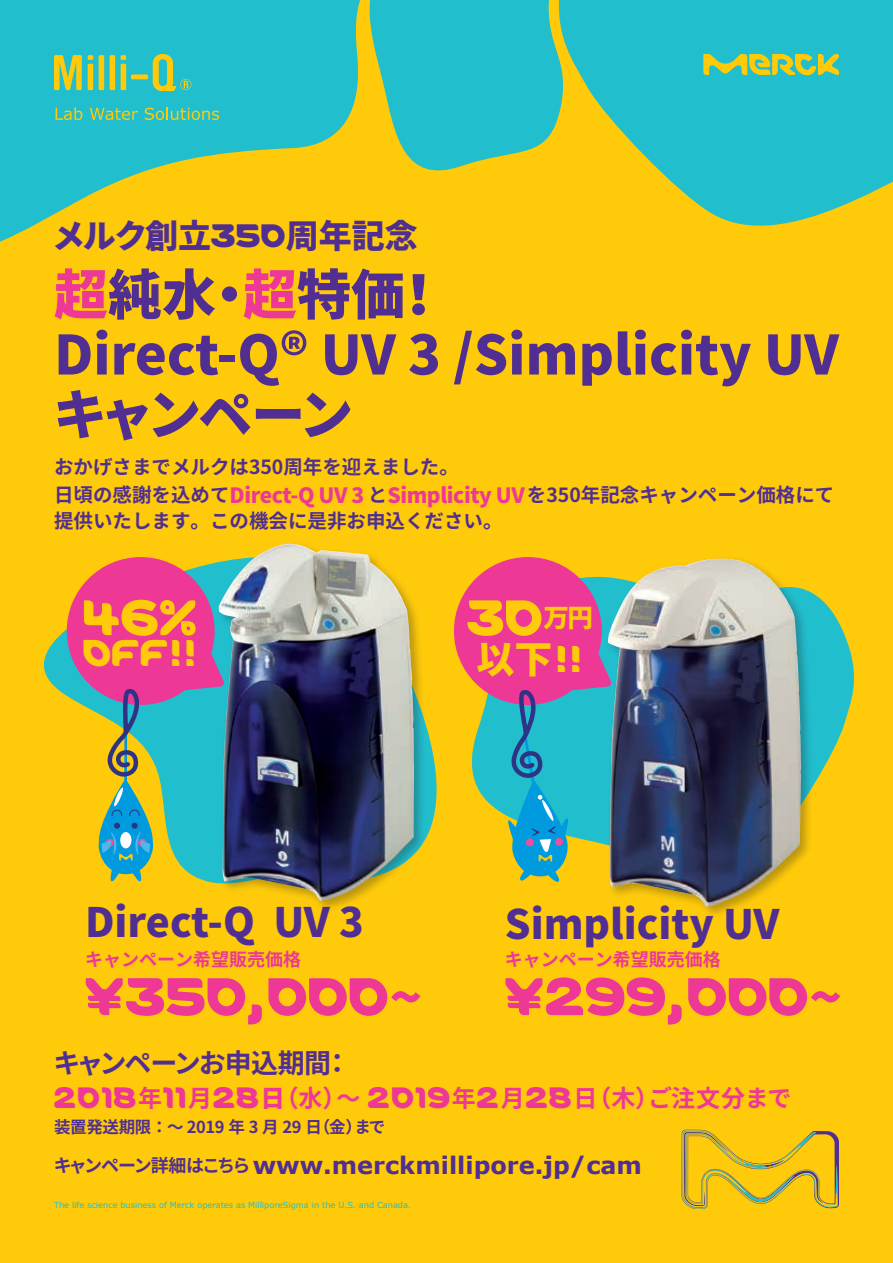
<style>
.page{position:relative;width:893px;height:1263px;background:#feca0a}
.page>*{position:absolute;margin:0;border:0;box-sizing:border-box;transform-origin:0 0}
.t1{font:900 54px/60px "Noto Sans CJ Kjp";color:#502e92}
.t2{font:53.7px "Merck";color:#ed3896}
.t3{font:50.7px "Merck";color:#feca0a}
.t4{font:900 40.5px "Noto Sans CJ Kjp";color:#502e92}
.t5{font:37.95px "Merck";color:#feca0a}
.t6{font:900 37.95px "Noto Sans CJ Kjp";color:#feca0a}
.t7{font:900 33px "Noto Sans CJ Kjp";color:#502e92}
.t8{font:30px "Merck";letter-spacing:.04em;color:#ed3896}
.t9{font:700 27px "Noto Sans CJ Kjp";letter-spacing:-.055em;color:#502e92}
.t10{font:900 25.5px "Noto Sans CJ Kjp";color:#feca0a}
.t11{font:700 24px "Verdana";color:#502e92}
.t12{font:700 24px "Noto Sans CJ Kjp";letter-spacing:.015em;color:#ed3896}
.t13{font:700 19.5px/27px "Noto Sans CJ Kjp";color:#502e92}
.t14{font:700 18px "Noto Sans CJ Kjp";color:#ed3896}
.t15{font:700 18px "Noto Sans CJ Kjp";letter-spacing:-.105em;color:#502e92}
.t16{font:700 16.5px "Noto Sans CJ Kjp";letter-spacing:-.02em;color:#502e92}
.t17{font:8.25px "Verdana";color:#21bece}
.s1{font-family:"Merck";font-weight:400}
.s2{color:#ed3896}
.s3{font-weight:900;font-size:21px;color:#ed3896}
.s4{font-family:"Noto Sans CJ Kjp";font-weight:900}
.s5{font-weight:900}
</style>
<div class="page">
<svg style="left:0;top:0;width:356px;height:242px;fill:#21bece"></svg>
<svg style="left:572px;top:0;width:321px;height:226px;fill:#21bece"></svg>
<svg style="left:356px;top:0;width:216px;height:171px"></svg>
<svg style="left:703px;top:54px;width:136px;height:21px"></svg>
<svg style="left:54px;top:55px;width:28px;height:35px"></svg>
<div style="left:110px;top:55px;width:5px;height:35px;background:#feca0a"></div>
<svg style="left:121px;top:55px;width:5px;height:5px"></svg>
<div style="left:99px;top:55px;width:5px;height:35px;background:#feca0a"></div>
<div style="left:88px;top:64px;width:5px;height:26px;background:#feca0a"></div>
<svg style="left:153px;top:54px;width:38px;height:37px"></svg>
<div style="left:121px;top:64px;width:5px;height:26px;background:#feca0a"></div>
<div style="left:131px;top:74px;width:17px;height:5px;background:#feca0a"></div>
<svg style="left:88px;top:55px;width:5px;height:5px"></svg>
<svg style="left:56px;top:107px;width:26px;height:13px"></svg>
<svg style="left:90px;top:108px;width:48px;height:12px"></svg>
<svg style="left:145px;top:107px;width:74px;height:13px"></svg>
<svg style="left:490px;top:563px;width:365px;height:253px;fill:#21bece"></svg>
<svg style="left:44px;top:557px;width:446px;height:292px"></svg>
<div style="left:606px;top:556px;width:208px;height:363px;background:#231f20;opacity:.3"></div>
<img style="left:607px;top:559px;width:194px;height:348px">
<svg style="left:682px;top:1130px;width:157px;height:79px"></svg>
<div style="left:217px;top:541px;width:210px;height:372px;background:#231f20;opacity:.3"></div>
<img style="left:219px;top:544px;width:195px;height:357px">
<div style="left:67px;top:557px;width:148px;height:148px;background:#ed3896;border-radius:50%"></div>
<div style="left:454px;top:557px;width:148px;height:148px;background:#ed3896;border-radius:50%"></div>
<svg style="left:507px;top:622px;width:106px;height:261px"></svg>
<svg style="left:99px;top:622px;width:127px;height:261px"></svg>
<h3 class="t7" style="left:52px;top:217px;width:367px">メルク創立<span class="s1">350</span>周年記念</h3>
<h1 class="t1" style="left:392px;top:266px;width:55px">!</h1>
<h1 class="t1" style="left:243px;top:266px;width:163px"><span class="s2">超</span>特価</h1>
<h1 class="t1" style="left:53px;top:266px;width:787px"><span class="s2">超</span>純水<br>Direct Q- ® UV 3 /Simplicity UVキャンペーン</h1>
<p class="t13" style="left:54px;top:454px;width:782px">おかげさまでメルクは350周年を迎えました。<br>日頃の感謝を込めて<span class="s3">Direct Q- UV 3</span> と<span class="s3">Simplicity UV</span>を350年記念キャンペーン価格にて提供いたします。この機会に是非お申込ください。</p>
<h1 class="t1" style="left:202px;top:266px;width:55px">・</h1>
<h3 class="t3" style="left:83px;top:587px;width:116px">46%</h3>
<h3 class="t5" style="left:83px;top:630px;width:116px">OFF !!</h3>
<h3 class="t3" style="left:467px;top:587px;width:78px">30</h3>
<h3 class="t6" style="left:476px;top:638px;width:109px">以下 <span class="s1">!!</span></h3>
<h3 class="t10" style="left:543px;top:604px;width:51px">万円</h3>
<h3 class="t4" style="left:85px;top:899px;width:171px">Direct Q-</h3>
<p class="t14" style="left:85px;top:949px;width:217px">キャンペーン希望販売価格</p>
<h2 class="t2" style="left:85px;top:964px;width:339px">¥350,000<span class="s4">~</span></h2>
<h3 class="t4" style="left:273px;top:899px;width:92px">UV3</h3>
<h3 class="t9" style="left:54px;top:1048px;width:279px">キャンペーンお申込期間</h3>
<h3 class="t9" style="left:324px;top:1048px;width:28px">：</h3>
<h3 class="t4" style="left:505px;top:902px;width:276px">Simplicity UV</h3>
<p class="t14" style="left:505px;top:949px;width:217px">キャンペーン希望販売価格</p>
<h2 class="t2" style="left:505px;top:964px;width:339px">¥299,000<span class="s4">~</span></h2>
<p class="t12" style="left:261px;top:1084px;width:101px">（<span class="s5">日</span>水）～</p>
<p class="t12" style="left:138px;top:1084px;width:25px">年</p>
<h3 class="t8" style="left:54px;top:1080px;width:84px">2018</h3>
<h3 class="t8" style="left:213px;top:1080px;width:48px">28</h3>
<p class="t12" style="left:188px;top:1084px;width:25px">月</p>
<h3 class="t8" style="left:163px;top:1080px;width:25px">11</h3>
<p class="t12" style="left:648px;top:1084px;width:145px">ご注文分まで</p>
<p class="t12" style="left:573px;top:1084px;width:87px">（日木）</p>
<p class="t12" style="left:452px;top:1084px;width:25px">年</p>
<h3 class="t8" style="left:368px;top:1080px;width:84px">2019</h3>
<h3 class="t8" style="left:477px;top:1080px;width:24px">2</h3>
<h3 class="t8" style="left:526px;top:1080px;width:48px">28</h3>
<p class="t12" style="left:501px;top:1084px;width:25px">月</p>
<p class="t16" style="left:54px;top:1118px;width:309px">装置発送期限：～ 2019 年 3 月 29 （日金）</p>
<p class="t16" style="left:354px;top:1118px;width:33px">まで</p>
<p class="t11" style="left:253px;top:1150px;width:391px">www.merckmillipore.jp/cam</p>
<p class="t15" style="left:54px;top:1156px;width:198px">キャンペーン詳細はこちら</p>
<p class="t17" style="left:54px;top:1199px;width:359px">The life science business of Merck operates as MilliporeSigma in the U S. . and Canada.</p>
</div>
